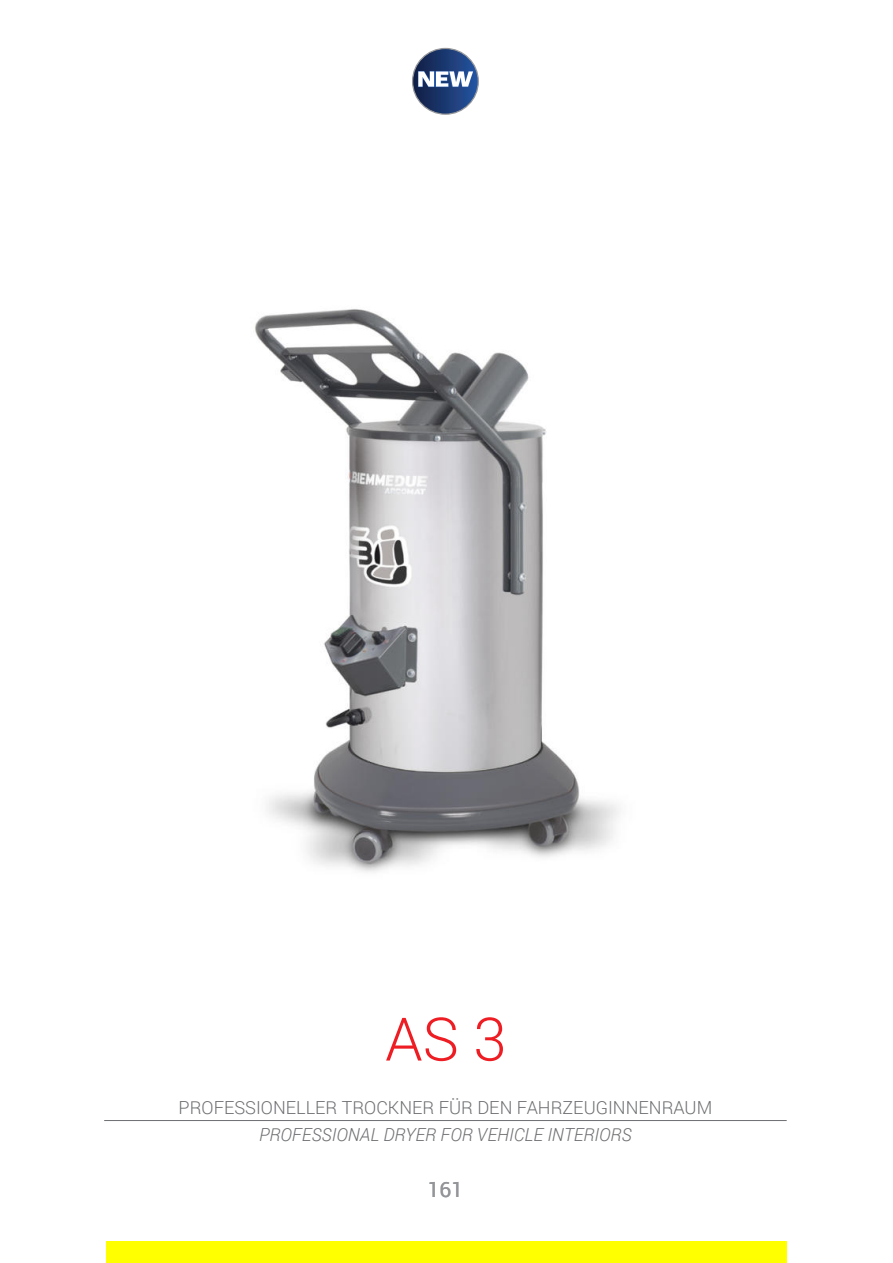
<style>
.page{position:relative;width:893px;height:1263px;background:#fff}
.page>*{position:absolute;margin:0;border:0;box-sizing:border-box;transform-origin:0 0}
.t1{font:300 60px "Roboto";color:#ee1d23}
.t2{font:21px "Roboto";color:#939598}
.t3{font:300 18px "Roboto";color:#6d6e71}
.t4{font:italic 300 18px "Roboto";color:#6d6e71}
</style>
<div class="page">
<div style="left:106px;top:1242px;width:681px;height:21px;background:#ff0"></div>
<hr style="left:104px;top:1120px;width:683px;height:1px;background:#6d6e71">
<img style="left:254px;top:309px;width:365px;height:563px">
<svg style="left:412px;top:48px;width:67px;height:67px"></svg>
<h1 class="t1" style="left:385px;top:1012px;width:123px">AS 3</h1>
<p class="t3" style="left:179px;top:1099px;width:535px">PROFESSIONELLER TROCKNER FÜR DEN FAHRZEUGINNENRAUM</p>
<p class="t4" style="left:259px;top:1126px;width:374px">PROFESSIONAL DRYER FOR VEHICLE INTERIORS</p>
<p class="t2" style="left:428px;top:1177px;width:37px">161</p>
</div>
